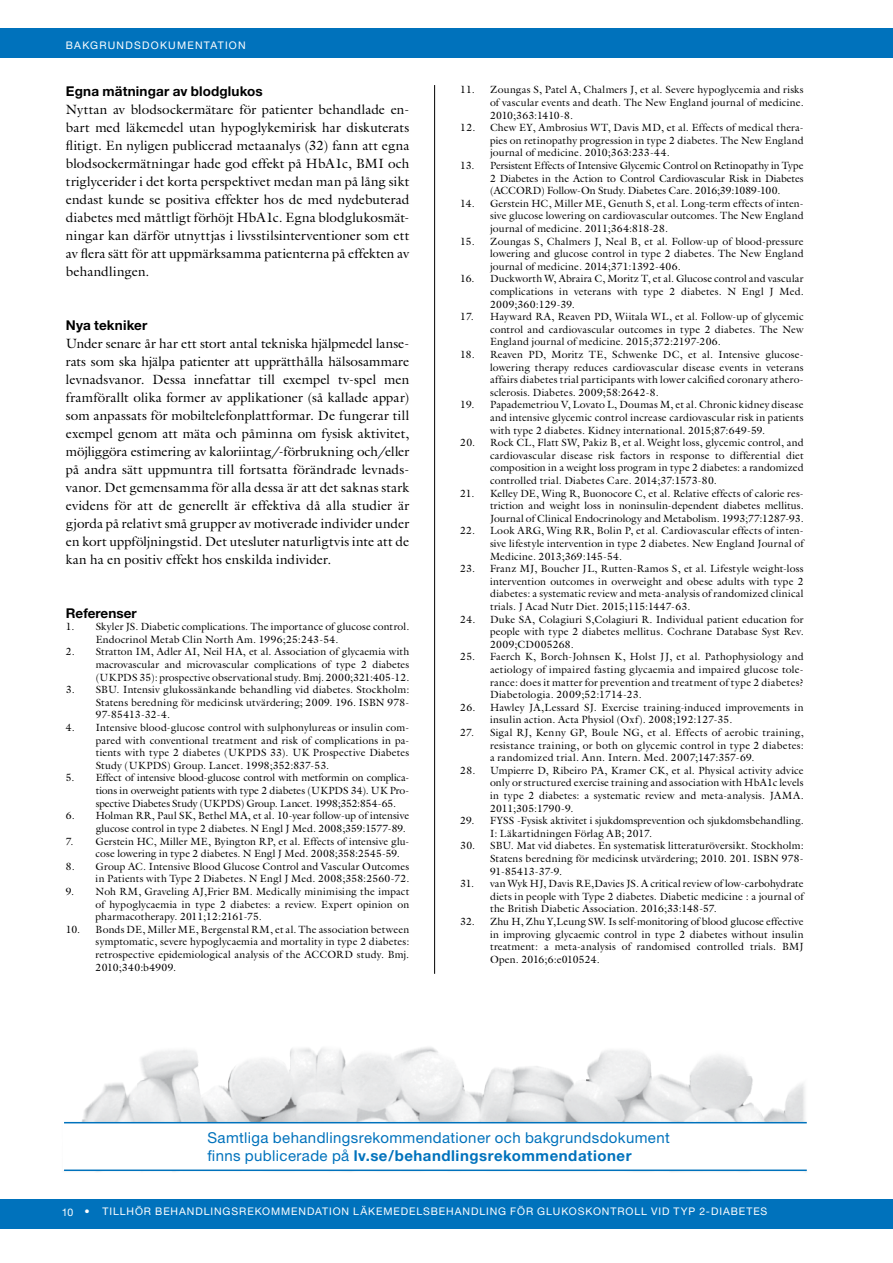
<style>
.page{position:relative;width:893px;height:1263px;background:#fff}
.page>*{position:absolute;margin:0;border:0;box-sizing:border-box;transform-origin:0 0}
.t1{font:15px/18px "Helvetica Neue";letter-spacing:.025em;color:#0072bc}
.t2{font:13.5px/18px "Galliard LT";letter-spacing:.005em;color:#000;text-align:justify}
.t3{font:700 13.5px "Helvetica Neue";letter-spacing:.01em;color:#000}
.t4{font:10.5px/12.6px "Galliard LT";letter-spacing:.015em;color:#000;text-align:justify}
.t5{font:10.5px "Helvetica Neue";letter-spacing:.09em;color:#fff}
.t6{font:10.5px "Helvetica Neue";letter-spacing:.115em;color:#fff}
.s1{font-weight:700}
</style>
<div class="page">
<div style="left:0;top:28px;width:893px;height:30px;background:#0072bc"></div>
<div style="left:0;top:1199px;width:893px;height:30px;background:#0072bc"></div>
<hr style="left:434px;top:85px;width:1px;height:889px;background:#000">
<img style="left:64px;top:1047px;width:743px;height:125px">
<div style="left:63px;top:1122px;width:751px;height:47px;background:#fff"></div>
<hr style="left:64px;top:1169px;width:743px;height:2px;background:#0072bc">
<hr style="left:64px;top:1122px;width:743px;height:1px;background:#0072bc">
<p class="t6" style="left:66px;top:39px;width:181px">BAKGRUNDSDOKUMENTATION</p>
<p class="t3" style="left:66px;top:82px;width:198px">Egna mätningar av blodglukos</p>
<p class="t2" style="left:66px;top:100px;width:345px">Nyttan av blodsockermätare för patienter behandlade en&shy;bart med läkemedel utan hypoglykemirisk har diskuterats flitigt. En nyligen publicerad metaanalys (32) fann att egna blodsockermätningar hade god effekt på HbA1c, BMI och triglycerider i det korta perspektivet medan man på lång sikt endast kunde se positiva effekter hos de med nydebuterad diabetes med måttligt förhöjt HbA1c. Egna blodglukosmät&shy;ningar kan därför utnyttjas i livsstilsinterventioner som ett av flera sätt för att uppmärksamma patienterna på effekten av behandlingen.</p>
<p class="t3" style="left:66px;top:316px;width:83px">Nya tekniker</p>
<p class="t2" style="left:66px;top:334px;width:345px">Under senare år har ett stort antal tekniska hjälpmedel lanse&shy;rats som ska hjälpa patienter att upprätthålla hälsosammare levnadsvanor. Dessa innefattar till exempel tv-spel men framförallt olika former av applikationer (så kallade appar) som anpassats för mobiltelefonplattformar. De fungerar till exempel genom att mäta och påminna om fysisk aktivitet, möjliggöra estimering av kaloriintag/-förbrukning och/eller på andra sätt uppmuntra till fortsatta förändrade levnads&shy;vanor. Det gemensamma för alla dessa är att det saknas stark evidens för att de generellt är effektiva då alla studier är gjorda på relativt små grupper av motiverade individer under en kort uppföljningstid. Det utesluter naturligtvis inte att de kan ha en positiv effekt hos enskilda individer.</p>
<p class="t3" style="left:66px;top:604px;width:72px">Referenser</p>
<p class="t4" style="left:96px;top:620px;width:315px;text-indent:-30px">1. Skyler JS. Diabetic complications. The importance of glucose control.<br>Endocrinol Metab Clin North Am. 1996;25:243-54.</p>
<p class="t4" style="left:96px;top:645px;width:315px;text-indent:-30px">2. Stratton IM, Adler AI, Neil HA, et al. Association of glycaemia with macrovascular and microvascular complications of type 2 diabetes (UKPDS 35): prospective observational study. Bmj. 2000;321:405-12.</p>
<p class="t4" style="left:96px;top:683px;width:315px;text-indent:-30px">3. SBU. Intensiv glukossänkande behandling vid diabetes. Stockholm:<br>Statens beredning för medicinsk utvärdering; 2009. 196. ISBN 978- 97-85413-32-4.</p>
<p class="t4" style="left:96px;top:721px;width:315px;text-indent:-30px">4. Intensive blood-glucose control with sulphonylureas or insulin com&shy;pared with conventional treatment and risk of complications in pa&shy;tients with type 2 diabetes (UKPDS 33). UK Prospective Diabetes Study (UKPDS) Group. Lancet. 1998;352:837-53.</p>
<p class="t4" style="left:96px;top:771px;width:315px;text-indent:-30px">5. Effect of intensive blood-glucose control with metformin on complica&shy;tions in overweight patients with type 2 diabetes (UKPDS 34). UK Pro&shy;spective Diabetes Study (UKPDS) Group. Lancet. 1998;352:854-65.</p>
<p class="t4" style="left:96px;top:809px;width:315px;text-indent:-30px">6. Holman RR, Paul SK, Bethel MA, et al. 10-year follow-up of intensive glucose control in type 2 diabetes. N Engl J Med. 2008;359:1577-89.</p>
<p class="t4" style="left:96px;top:834px;width:315px;text-indent:-30px">7. Gerstein HC, Miller ME, Byington RP, et al. Effects of intensive glu&shy;cose lowering in type 2 diabetes. N Engl J Med. 2008;358:2545-59.</p>
<p class="t4" style="left:66px;top:860px;width:345px;text-align:right">8. Group AC. Intensive Blood Glucose Control and Vascular Outcomes in Patients with Type 2 Diabetes. N Engl J Med. 2008;358:2560-72.</p>
<p class="t4" style="left:96px;top:885px;width:315px;text-indent:-30px">9. Noh RM, Graveling AJ,Frier BM. Medically minimising the impact of hypoglycaemia in type 2 diabetes: a review. Expert opinion on pharmacotherapy. 2011;12:2161-75.</p>
<p class="t4" style="left:96px;top:923px;width:315px;text-indent:-30px">10. Bonds DE, Miller ME, Bergenstal RM, et al. The association between symptomatic, severe hypoglycaemia and mortality in type 2 diabetes: retrospective epidemiological analysis of the ACCORD study. Bmj.<br>2010;340:b4909.</p>
<p class="t4" style="left:490px;top:83px;width:315px;text-indent:-30px">11. Zoungas S, Patel A, Chalmers J, et al. Severe hypoglycemia and risks of vascular events and death. The New England journal of medicine.<br>2010;363:1410-8.</p>
<p class="t4" style="left:490px;top:121px;width:315px;text-indent:-30px">12. Chew EY, Ambrosius WT, Davis MD, et al. Effects of medical thera&shy;pies on retinopathy progression in type 2 diabetes. The New England journal of medicine. 2010;363:233-44.</p>
<p class="t4" style="left:490px;top:159px;width:315px;text-indent:-30px">13. Persistent Effects of Intensive Glycemic Control on Retinopathy in Type 2 Diabetes in the Action to Control Cardiovascular Risk in Diabetes (ACCORD) Follow-On Study. Diabetes Care. 2016;39:1089-100.</p>
<p class="t4" style="left:490px;top:197px;width:315px;text-indent:-30px">14. Gerstein HC, Miller ME, Genuth S, et al. Long-term effects of inten&shy;sive glucose lowering on cardiovascular outcomes. The New England journal of medicine. 2011;364:818-28.</p>
<p class="t4" style="left:490px;top:235px;width:315px;text-indent:-30px">15. Zoungas S, Chalmers J, Neal B, et al. Follow-up of blood-pressure lowering and glucose control in type 2 diabetes. The New England journal of medicine. 2014;371:1392-406.</p>
<p class="t4" style="left:490px;top:272px;width:315px;text-indent:-30px">16. Duckworth W, Abraira C, Moritz T, et al. Glucose control and vascular complications in veterans with type 2 diabetes. N Engl J Med.<br>2009;360:129-39.</p>
<p class="t4" style="left:490px;top:310px;width:315px;text-indent:-30px">17. Hayward RA, Reaven PD, Wiitala WL, et al. Follow-up of glycemic control and cardiovascular outcomes in type 2 diabetes. The New England journal of medicine. 2015;372:2197-206.</p>
<p class="t4" style="left:490px;top:348px;width:315px;text-indent:-30px">18. Reaven PD, Moritz TE, Schwenke DC, et al. Intensive glucose&shy;lowering therapy reduces cardiovascular disease events in veterans affairs diabetes trial participants with lower calcified coronary athero&shy;sclerosis. Diabetes. 2009;58:2642-8.</p>
<p class="t4" style="left:490px;top:398px;width:315px;text-indent:-30px">19. Papademetriou V, Lovato L, Doumas M, et al. Chronic kidney disease and intensive glycemic control increase cardiovascular risk in patients with type 2 diabetes. Kidney international. 2015;87:649-59.</p>
<p class="t4" style="left:490px;top:436px;width:315px;text-indent:-30px">20. Rock CL, Flatt SW, Pakiz B, et al. Weight loss, glycemic control, and cardiovascular disease risk factors in response to differential diet composition in a weight loss program in type 2 diabetes: a randomized controlled trial. Diabetes Care. 2014;37:1573-80.</p>
<p class="t4" style="left:490px;top:487px;width:315px;text-indent:-30px">21. Kelley DE, Wing R, Buonocore C, et al. Relative effects of calorie res&shy;triction and weight loss in noninsulin-dependent diabetes mellitus.<br>Journal of Clinical Endocrinology and Metabolism. 1993;77:1287-93.</p>
<p class="t4" style="left:490px;top:524px;width:315px;text-indent:-30px">22. Look ARG, Wing RR, Bolin P, et al. Cardiovascular effects of inten&shy;sive lifestyle intervention in type 2 diabetes. New England Journal of Medicine. 2013;369:145-54.</p>
<p class="t4" style="left:490px;top:562px;width:315px;text-indent:-30px">23. Franz MJ, Boucher JL, Rutten-Ramos S, et al. Lifestyle weight-loss intervention outcomes in overweight and obese adults with type 2 diabetes: a systematic review and meta-analysis of randomized clinical trials. J Acad Nutr Diet. 2015;115:1447-63.</p>
<p class="t4" style="left:490px;top:613px;width:315px;text-indent:-30px">24. Duke SA, Colagiuri S,Colagiuri R. Individual patient education for people with type 2 diabetes mellitus. Cochrane Database Syst Rev.<br>2009;CD005268.</p>
<p class="t4" style="left:490px;top:650px;width:315px;text-indent:-30px">25. Faerch K, Borch-Johnsen K, Holst JJ, et al. Pathophysiology and aetiology of impaired fasting glycaemia and impaired glucose tole&shy;rance: does it matter for prevention and treatment of type 2 diabetes?<br>Diabetologia. 2009;52:1714-23.</p>
<p class="t4" style="left:490px;top:701px;width:315px;text-indent:-30px">26. Hawley JA,Lessard SJ. Exercise training-induced improvements in insulin action. Acta Physiol (Oxf). 2008;192:127-35.</p>
<p class="t4" style="left:490px;top:726px;width:315px;text-indent:-30px">27. Sigal RJ, Kenny GP, Boule NG, et al. Effects of aerobic training, resistance training, or both on glycemic control in type 2 diabetes: a randomized trial. Ann. Intern. Med. 2007;147:357-69.</p>
<p class="t4" style="left:490px;top:764px;width:315px;text-indent:-30px">28. Umpierre D, Ribeiro PA, Kramer CK, et al. Physical activity advice only or structured exercise training and association with HbA1c levels in type 2 diabetes: a systematic review and meta-analysis. JAMA.<br>2011;305:1790-9.</p>
<p class="t4" style="left:490px;top:814px;width:315px;text-indent:-30px">29. FYSS -Fysisk aktivitet i sjukdomsprevention och sjukdomsbehandling.<br>I: Läkartidningen Förlag AB; 2017.</p>
<p class="t4" style="left:490px;top:839px;width:315px;text-indent:-30px">30. SBU. Mat vid diabetes. En systematisk litteraturöversikt. Stockholm:<br>Statens beredning för medicinsk utvärdering; 2010. 201. ISBN 978- 91-85413-37-9.</p>
<p class="t4" style="left:490px;top:877px;width:315px;text-indent:-30px">31. van Wyk HJ, Davis RE,Davies JS. A critical review of low-carbohydrate diets in people with Type 2 diabetes. Diabetic medicine : a journal of the British Diabetic Association. 2016;33:148-57.</p>
<p class="t4" style="left:490px;top:915px;width:315px;text-indent:-30px">32. Zhu H, Zhu Y,Leung SW. Is self-monitoring of blood glucose effective in improving glycaemic control in type 2 diabetes without insulin treatment: a meta-analysis of randomised controlled trials. BMJ Open. 2016;6:e010524.</p>
<h1 class="t1" style="left:207px;top:1128px;width:464px">Samtliga behandlingsrekommendationer och bakgrundsdokument finns publicerade på <span class="s1">lv.se/behandlingsrekommendationer</span></h1>
<p class="t5" style="left:62px;top:1205px;width:707px">10 • TILLHÖR BEHANDLINGSREKOMMENDATION LÄKEMEDELSBEHANDLING FÖR GLUKOSKONTROLL VID TYP 2-DIABETES</p>
</div>
